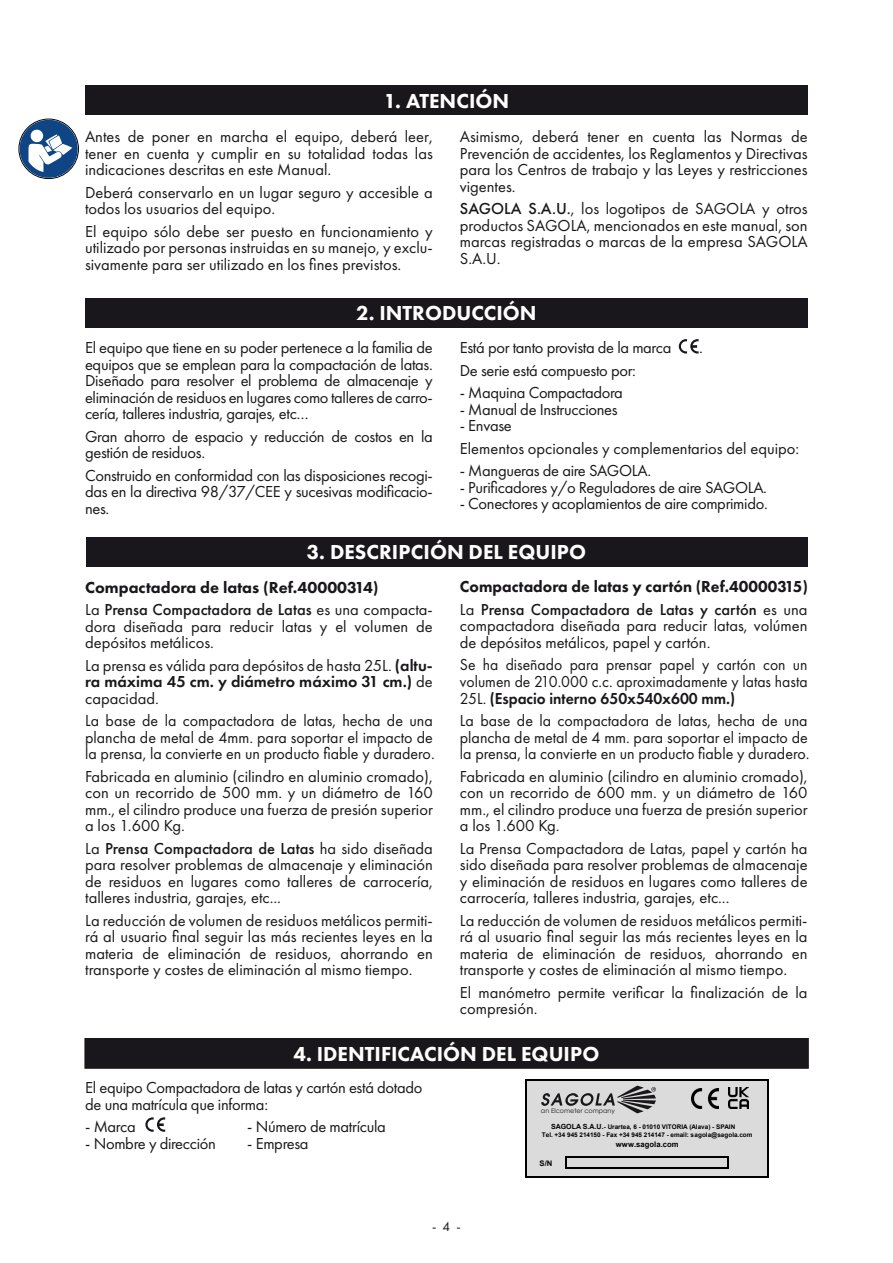
<style>
.page{position:relative;width:893px;height:1263px;background:#fff}
.page>*{position:absolute;margin:0;border:0;box-sizing:border-box;transform-origin:0 0}
.t1{font:800 21px "Futura PT";color:#fff}
.t2{font:16.5px/16.5px "Futura PT";color:#1a171b;text-align:justify}
.t3{font:16.5px/16.5px "Futura PT";letter-spacing:-.02em;color:#1a171b}
.t4{font:800 16.5px/22.5px "Futura PT";color:#1a171b}
.t5{font:16.5px/16.5px "Futura PT";color:#1a171b;text-align:justify;scale:.95 1}
.t6{font:13.5px "Futura PT";color:#1a171c}
.t7{font:700 7.65px "Arial";letter-spacing:.005em;color:#000}
.t8{font:6.45px "Century Gothic";color:#1a171b}
.t9{font:700 6.3px "Arial";color:#000}
.s1{font-weight:500}
.s2{font-weight:400}
.s3{font-weight:600}
.s4{font-size:7.05px}
</style>
<div class="page">
<div style="left:85px;top:86px;width:723px;height:29px;background:#1a171c"></div>
<div style="left:85px;top:298px;width:723px;height:29px;background:#1a171c"></div>
<div style="left:85px;top:1038px;width:723px;height:30px;background:#1a171c"></div>
<div style="left:86px;top:537px;width:722px;height:30px;background:#1a171c"></div>
<svg style="left:679px;top:339px;width:20px;height:14px"></svg>
<svg style="left:145px;top:1117px;width:20px;height:15px"></svg>
<svg style="left:18px;top:120px;width:60px;height:58px"></svg>
<div style="left:526px;top:1080px;width:242px;height:97px;background:#dbdbdb"></div>
<hr style="left:525px;top:1079px;width:1px;height:98px;background:#000">
<hr style="left:767px;top:1080px;width:2px;height:97px;background:#000">
<svg style="left:565px;top:1157px;width:2px;height:12px"></svg>
<hr style="left:526px;top:1079px;width:243px;height:1px;background:#000">
<hr style="left:567px;top:1157px;width:161px;height:1px;background:#000">
<hr style="left:567px;top:1168px;width:161px;height:1px;background:#000">
<hr style="left:526px;top:1176px;width:243px;height:1px;background:#000">
<img style="left:691px;top:1089px;width:28px;height:20px">
<img style="left:728px;top:1087px;width:20px;height:22px">
<svg style="left:541px;top:1085px;width:115px;height:28px"></svg>
<p class="t1" style="left:384px;top:88px;width:127px">1. ATENCIÓN</p>
<p class="t2" style="left:85px;top:129px;width:349px">Antes de poner en marcha el equipo, deberá leer, tener en cuenta y cumplir en su totalidad todas las indicaciones descritas en este Manual.</p>
<p class="t2" style="left:85px;top:184px;width:349px">Deberá conservarlo en un lugar seguro y accesible a todos los usuarios del equipo.</p>
<p class="t2" style="left:85px;top:223px;width:349px">El equipo sólo debe ser puesto en funcionamiento y utilizado por personas instruidas en su manejo, y exclu&shy;sivamente para ser utilizado en los fines previstos.</p>
<p class="t2" style="left:460px;top:129px;width:349px">Asimismo, deberá tener en cuenta las Normas de Prevención de accidentes, los Reglamentos y Directivas para los Centros de trabajo y las Leyes y restricciones vigentes.</p>
<p class="t2" style="left:460px;top:201px;width:349px"><span class="s1">SAGOLA S.A.U.</span>, los logotipos de SAGOLA y otros productos SAGOLA, mencionados en este manual, son marcas registradas o marcas de la empresa SAGOLA S.A.U.</p>
<p class="t1" style="left:356px;top:300px;width:182px">2. INTRODUCCIÓN</p>
<p class="t2" style="left:85px;top:339px;width:349px">El equipo que tiene en su poder pertenece a la familia de equipos que se emplean para la compactación de latas.<br>Diseñado para resolver el problema de almacenaje y eliminación de residuos en lugares como talleres de carro&shy;cería, talleres industria, garajes, etc…</p>
<p class="t3" style="left:85px;top:428px;width:349px">Gran ahorro de espacio y reducción de costos en la gestión de residuos.</p>
<p class="t2" style="left:85px;top:467px;width:349px">Construido en conformidad con las disposiciones recogi&shy;das en la directiva 98/37/CEE y sucesivas modificacio&shy;nes.</p>
<p class="t3" style="left:460px;top:339px;width:213px">Está por tanto provista de la marca</p>
<p class="t2" style="left:699px;top:339px;width:5px">.</p>
<p class="t3" style="left:460px;top:362px;width:178px">De serie está compuesto por:</p>
<p class="t3" style="left:460px;top:384px;width:165px">- Maquina Compactadora</p>
<p class="t3" style="left:460px;top:401px;width:159px">- Manual de Instrucciones</p>
<p class="t2" style="left:460px;top:414px;width:341px;line-height:22.5px">- Envase<br>Elementos opcionales y complementarios del equipo:</p>
<p class="t3" style="left:460px;top:462px;width:193px">- Mangueras de aire SAGOLA.</p>
<p class="t3" style="left:460px;top:479px;width:309px">- Purificadores y/o Reguladores de aire SAGOLA.</p>
<p class="t3" style="left:460px;top:495px;width:309px">- Conectores y acoplamientos de aire comprimido.</p>
<p class="t1" style="left:307px;top:539px;width:281px">3. DESCRIPCIÓN DEL EQUIPO</p>
<p class="t4" style="left:85px;top:575px;width:349px">Compactadora de latas (Ref.40000314)<br><span class="s2">La</span> <span class="s1">Prensa Compactadora de Latas</span> <span class="s2">es una compacta-</span></p>
<p class="t2" style="left:85px;top:618px;width:349px">dora diseñada para reducir latas y el volumen de depósitos metálicos.</p>
<p class="t2" style="left:85px;top:657px;width:349px">La prensa es válida para depósitos de hasta 25L. <span class="s3">(altu&shy;ra máxima 45 cm. y diámetro máximo 31 cm.)</span> de capacidad.</p>
<p class="t2" style="left:85px;top:712px;width:351px">La base de la compactadora de latas, hecha de una plancha de metal de 4mm. para soportar el impacto de la prensa, la convierte en un producto fiable y duradero.</p>
<p class="t2" style="left:85px;top:768px;width:349px">Fabricada en aluminio (cilindro en aluminio cromado), con un recorrido de 500 mm. y un diámetro de 160 mm., el cilindro produce una fuerza de presión superior a los 1.600 Kg.</p>
<p class="t2" style="left:85px;top:840px;width:349px">La <span class="s1">Prensa Compactadora de Latas</span> ha sido diseñada para resolver problemas de almacenaje y eliminación de residuos en lugares como talleres de carrocería, talleres industria, garajes, etc...</p>
<p class="t2" style="left:85px;top:912px;width:349px">La reducción de volumen de residuos metálicos permiti&shy;rá al usuario final seguir las más recientes leyes en la materia de eliminación de residuos, ahorrando en transporte y costes de eliminación al mismo tiempo.</p>
<p class="t4" style="left:460px;top:575px;width:349px">Compactadora de latas y cartón (Ref.40000315)<br><span class="s2">La</span> <span class="s1">Prensa Compactadora de Latas y cartón</span> <span class="s2">es una</span></p>
<p class="t2" style="left:460px;top:618px;width:349px">compactadora diseñada para reducir latas, volúmen de depósitos metálicos, papel y cartón.</p>
<p class="t5" style="left:460px;top:657px;width:368px">Se ha diseñado para prensar papel y cartón con un volumen de 210.000 c.c. aproximadamente y latas hasta 25L. <span class="s3">(Espacio interno 650x540x600 mm.)</span></p>
<p class="t2" style="left:460px;top:712px;width:351px">La base de la compactadora de latas, hecha de una plancha de metal de 4 mm. para soportar el impacto de la prensa, la convierte en un producto fiable y duradero.</p>
<p class="t2" style="left:460px;top:768px;width:349px">Fabricada en aluminio (cilindro en aluminio cromado), con un recorrido de 600 mm. y un diámetro de 160 mm., el cilindro produce una fuerza de presión superior a los 1.600 Kg.</p>
<p class="t2" style="left:460px;top:840px;width:349px">La Prensa Compactadora de Latas, papel y cartón ha sido diseñada para resolver problemas de almacenaje y eliminación de residuos en lugares como talleres de carrocería, talleres industria, garajes, etc...</p>
<p class="t2" style="left:460px;top:912px;width:349px">La reducción de volumen de residuos metálicos permiti&shy;rá al usuario final seguir las más recientes leyes en la materia de eliminación de residuos, ahorrando en transporte y costes de eliminación al mismo tiempo.</p>
<p class="t2" style="left:460px;top:984px;width:349px">El manómetro permite verificar la finalización de la compresión.</p>
<p class="t1" style="left:293px;top:1041px;width:307px">4. IDENTIFICACIÓN DEL EQUIPO</p>
<p class="t3" style="left:85px;top:1079px;width:339px">El equipo Compactadora de latas y cartón está dotado de una matrícula que informa:</p>
<p class="t2" style="left:85px;top:1118px;width:52px">- Marca</p>
<p class="t3" style="left:247px;top:1118px;width:140px">- Número de matrícula</p>
<p class="t3" style="left:85px;top:1135px;width:132px">- Nombre y dirección</p>
<p class="t3" style="left:247px;top:1135px;width:63px">- Empresa</p>
<p class="t6" style="left:432px;top:1218px;width:30px">- 4 -</p>
<p class="t8" style="left:541px;top:1106px;width:76px">an Elcometer company</p>
<p class="t9" style="left:551px;top:1122px;width:186px"><span class="s4">SAGOLA S.A.U.</span>- Urartea, 6 - 01010 VITORIA (Alava) - SPAIN</p>
<p class="t7" style="left:616px;top:1139px;width:64px">www.sagola.com</p>
<p class="t9" style="left:542px;top:1131px;width:212px">Tel. +34 945 214150 - Fax +34 945 214147 - email: sagola@sagola.com</p>
<p class="t7" style="left:540px;top:1158px;width:14px">S/N</p>
</div>
